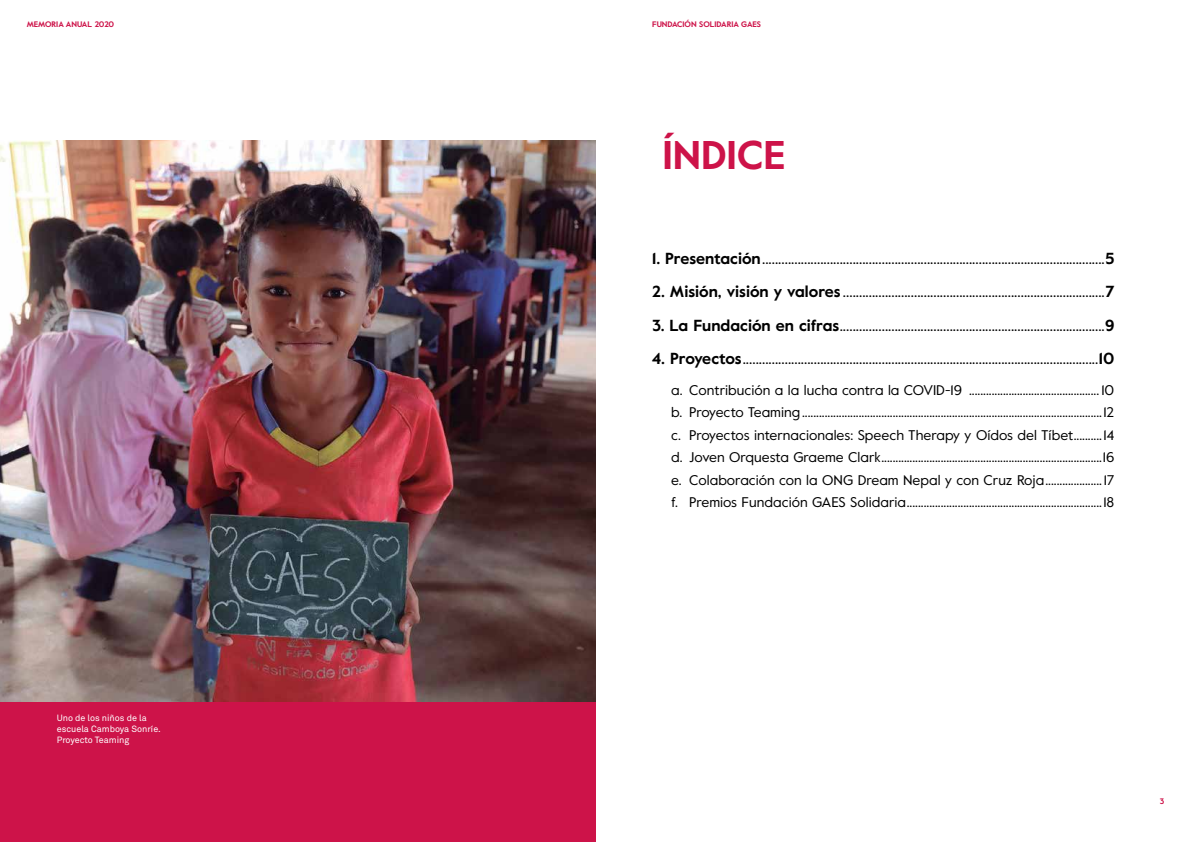
<style>
.page{position:relative;width:1191px;height:842px;background:#fff}
.page>*{position:absolute;margin:0;border:0;box-sizing:border-box;transform-origin:0 0}
.t1{font:700 40px "Value";color:#cd1349}
.t2{font:16px "Value";color:#000}
.t3{font:14px/22.5px "Value";color:#000;text-align:justify}
.t4{font:9px/11px "Akkurat Pro";color:#fff}
.t5{font:700 8px "Value";color:#cd1349}
.s1{font-weight:700}
</style>
<div class="page">
<div style="left:0;top:701px;width:595px;height:141px;background:#cd1349"></div>
<img style="left:0;top:140px;width:595px;height:561px">
<p class="t5" style="left:27px;top:19px;width:89px">MEMORIA ANUAL 2020</p>
<p class="t5" style="left:652px;top:19px;width:110px">FUNDACIÓN SOLIDARIA GAES</p>
<h1 class="t1" style="left:662px;top:127px;width:124px">ÍNDICE</h1>
<p class="t2" style="left:652px;top:247px;width:463px"><span class="s1">1. Presentación</span>..........................................................................................................<span class="s1">5</span></p>
<p class="t2" style="left:652px;top:281px;width:463px"><span class="s1">2. Misión, visión y valores</span> .................................................................................<span class="s1">7</span></p>
<p class="t2" style="left:652px;top:314px;width:463px"><span class="s1">3. La Fundación en cifras</span>..................................................................................<span class="s1">9</span></p>
<p class="t2" style="left:652px;top:347px;width:463px"><span class="s1">4. Proyectos</span>..............................................................................................................<span class="s1">10</span></p>
<p class="t3" style="left:671px;top:378px;width:445px">a. Contribución a la lucha contra la COVID-19 .............................................. 10 b. Proyecto Teaming..........................................................................................................12 c. Proyectos internacionales: Speech Therapy y Oídos del Tíbet..........14 d. Joven Orquesta Graeme Clark..............................................................................16 e. Colaboración con la ONG Dream Nepal y con Cruz Roja.................... 17 f. Premios Fundación GAES Solidaria.....................................................................18</p>
<p class="t4" style="left:57px;top:713px;width:106px">Uno de los niños de la escuela Camboya Sonríe.<br>Proyecto Teaming</p>
<p class="t5" style="left:1159px;top:796px;width:6px">3</p>
</div>
